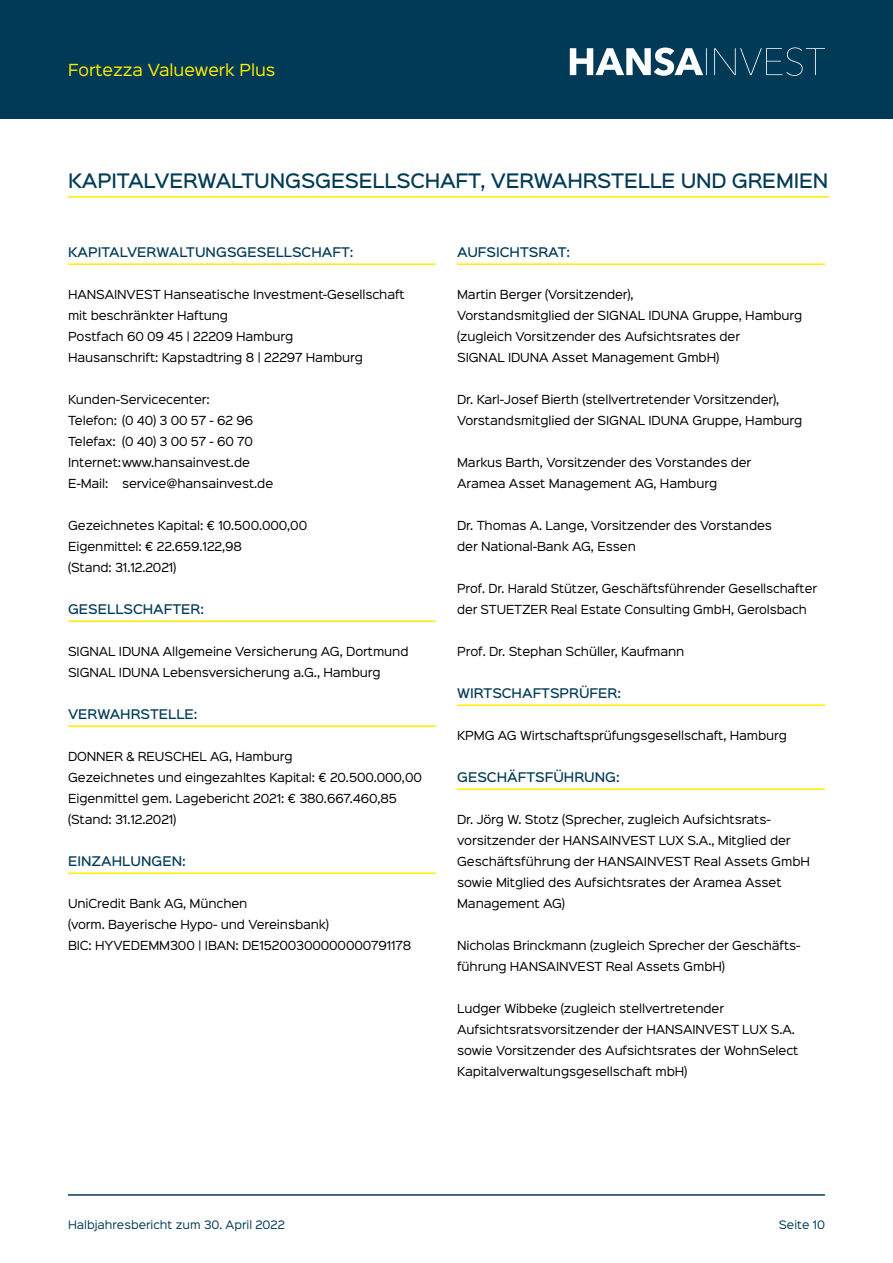
<style>
.page{position:relative;width:893px;height:1263px;background:#fff}
.page>*{position:absolute;margin:0;border:0;box-sizing:border-box;transform-origin:0 0}
.t1{font:500 18px "Sinkin Sans 500";letter-spacing:-.01em;color:#003a56}
.t2{font:15px "Sinkin Sans 400";color:#ffed00}
.t3{font:500 12px "Sinkin Sans 500";color:#003a56}
.t4{font:11.25px/21px "Sinkin Sans 400";letter-spacing:-.01em;color:#000}
.t5{font:10.5px "Sinkin Sans 400";color:#003a56}
</style>
<div class="page">
<div style="left:0;top:0;width:893px;height:119px;background:#003a56"></div>
<svg style="left:570px;top:47px;width:255px;height:29px"></svg>
<hr style="left:68px;top:1194px;width:757px;height:2px;background:#003a56">
<hr style="left:68px;top:196px;width:761px;height:2px;background:#ffed00">
<hr style="left:68px;top:263px;width:368px;height:2px;background:#ffed00">
<hr style="left:68px;top:620px;width:368px;height:2px;background:#ffed00">
<hr style="left:68px;top:725px;width:368px;height:2px;background:#ffed00">
<hr style="left:68px;top:872px;width:368px;height:2px;background:#ffed00">
<hr style="left:457px;top:263px;width:368px;height:2px;background:#ffed00">
<hr style="left:457px;top:704px;width:368px;height:2px;background:#ffed00">
<hr style="left:457px;top:788px;width:368px;height:2px;background:#ffed00">
<h2 class="t2" style="left:68px;top:57px;width:209px">Fortezza Valuewerk Plus</h2>
<h1 class="t1" style="left:68px;top:165px;width:762px">KAPITALVERWALTUNGSGESELLSCHAFT, VERWAHRSTELLE UND GREMIEN</h1>
<p class="t3" style="left:68px;top:242px;width:287px">KAPITALVERWALTUNGSGESELLSCHAFT:</p>
<p class="t4" style="left:68px;top:283px;width:338px">HANSAINVEST Hanseatische Investment-Gesellschaft mit beschränkter Haftung<br>Postfach 60 09 45 | 22209 Hamburg<br>Hausanschrift: Kapstadtring 8 | 22297 Hamburg</p>
<p class="t4" style="left:68px;top:388px;width:207px">Kunden-Servicecenter:<br>Telefon: (0 40) 3 00 57 - 62 96<br>Telefax: (0 40) 3 00 57 - 60 70<br>Internet:www.hansainvest.de<br>E-Mail: service@hansainvest.de</p>
<p class="t4" style="left:68px;top:514px;width:241px">Gezeichnetes Kapital: € 10.500.000,00<br>Eigenmittel: € 22.659.122,98<br>(Stand: 31.12.2021)</p>
<p class="t3" style="left:68px;top:599px;width:138px">GESELLSCHAFTER:</p>
<p class="t4" style="left:68px;top:640px;width:342px">SIGNAL IDUNA Allgemeine Versicherung AG, Dortmund<br>SIGNAL IDUNA Lebensversicherung a.G., Hamburg</p>
<p class="t3" style="left:68px;top:704px;width:131px">VERWAHRSTELLE:</p>
<p class="t4" style="left:68px;top:745px;width:355px">DONNER &amp; REUSCHEL AG, Hamburg<br>Gezeichnetes und eingezahltes Kapital: € 20.500.000,00<br>Eigenmittel gem. Lagebericht 2021: € 380.667.460,85 (Stand: 31.12.2021)</p>
<p class="t3" style="left:68px;top:851px;width:119px">EINZAHLUNGEN:</p>
<p class="t4" style="left:68px;top:892px;width:345px">UniCredit Bank AG, München<br>(vorm. Bayerische Hypo- und Vereinsbank)<br>BIC: HYVEDEMM300 | IBAN: DE15200300000000791178</p>
<p class="t3" style="left:457px;top:242px;width:114px">AUFSICHTSRAT:</p>
<p class="t4" style="left:457px;top:283px;width:347px">Martin Berger (Vorsitzender),<br>Vorstandsmitglied der SIGNAL IDUNA Gruppe, Hamburg (zugleich Vorsitzender des Aufsichtsrates der<br>SIGNAL IDUNA Asset Management GmbH)</p>
<p class="t4" style="left:457px;top:388px;width:347px">Dr. Karl-Josef Bierth (stellvertretender Vorsitzender),<br>Vorstandsmitglied der SIGNAL IDUNA Gruppe, Hamburg</p>
<p class="t4" style="left:457px;top:451px;width:296px">Markus Barth, Vorsitzender des Vorstandes der<br>Aramea Asset Management AG, Hamburg</p>
<p class="t4" style="left:457px;top:514px;width:316px">Dr. Thomas A. Lange, Vorsitzender des Vorstandes der National-Bank AG, Essen</p>
<p class="t4" style="left:457px;top:577px;width:361px">Prof. Dr. Harald Stützer, Geschäftsführender Gesellschafter der STUETZER Real Estate Consulting GmbH, Gerolsbach</p>
<p class="t4" style="left:457px;top:640px;width:229px">Prof. Dr. Stephan Schüller, Kaufmann</p>
<p class="t3" style="left:457px;top:683px;width:165px">WIRTSCHAFTSPRÜFER:</p>
<p class="t4" style="left:457px;top:724px;width:331px">KPMG AG Wirtschaftsprüfungsgesellschaft, Hamburg</p>
<p class="t3" style="left:457px;top:767px;width:164px">GESCHÄFTSFÜHRUNG:</p>
<p class="t4" style="left:457px;top:808px;width:354px">Dr. Jörg W. Stotz (Sprecher, zugleich Aufsichtsrats&shy;vorsitzender der HANSAINVEST LUX S.A., Mitglied der Geschäftsführung der HANSAINVEST Real Assets GmbH sowie Mitglied des Aufsichtsrates der Aramea Asset Management AG)</p>
<p class="t4" style="left:457px;top:934px;width:345px">Nicholas Brinckmann (zugleich Sprecher der Geschäfts&shy;führung HANSAINVEST Real Assets GmbH)</p>
<p class="t4" style="left:457px;top:997px;width:343px">Ludger Wibbeke (zugleich stellvertretender Aufsichtsratsvorsitzender der HANSAINVEST LUX S.A. sowie Vorsitzender des Aufsichtsrates der WohnSelect Kapitalverwaltungsgesellschaft mbH)</p>
<p class="t5" style="left:68px;top:1216px;width:218px">Halbjahresbericht zum 30. April 2022</p>
<p class="t5" style="left:779px;top:1216px;width:48px">Seite 10</p>
</div>
